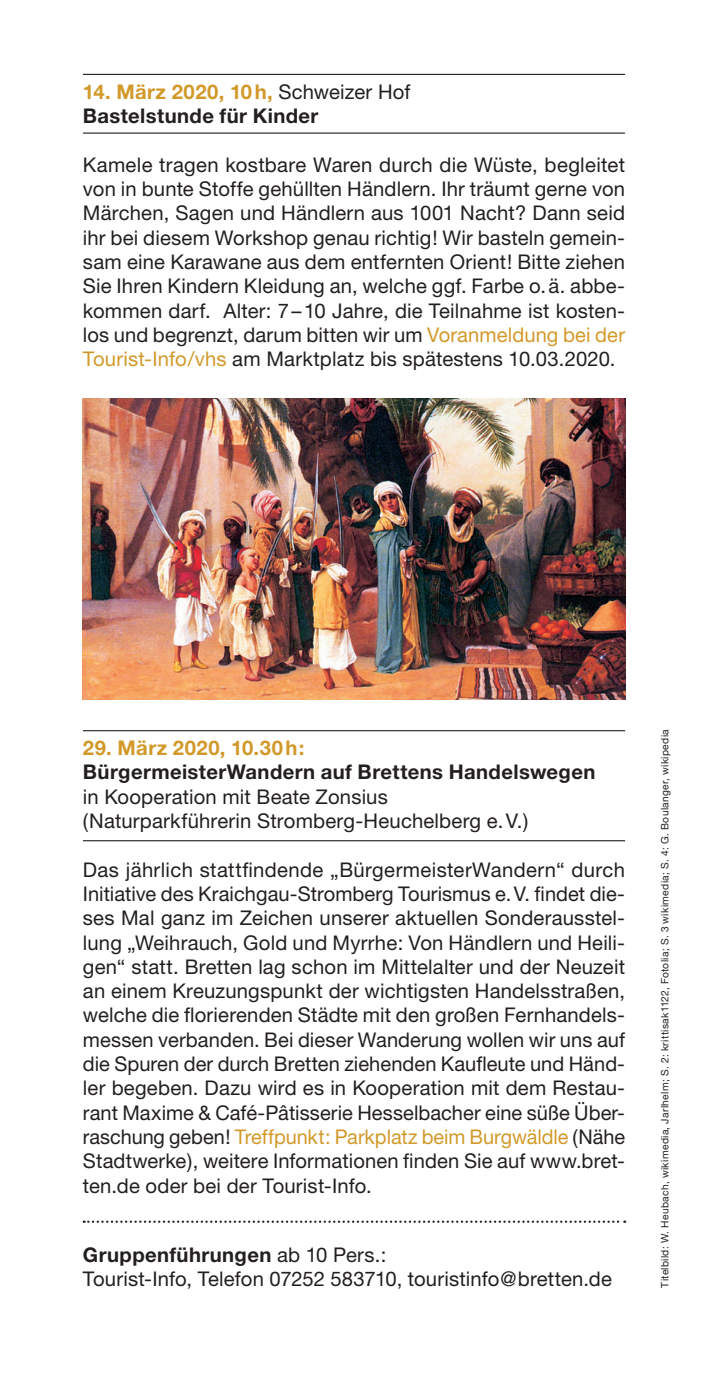
<style>
.page{position:relative;width:708px;height:1378px;background:#fff}
.page>*{position:absolute;margin:0;border:0;box-sizing:border-box;transform-origin:0 0}
.t1{font:20.25px/24.3px "Helvetica Neue CE";letter-spacing:.01em;color:#231f20;text-align:justify}
.t2{font:700 20.25px/24.3px "Helvetica Neue CE";letter-spacing:.02em;color:#231f20}
.t3{font:700 20.25px "Helvetica Neue CE";letter-spacing:.03em;color:#d2992a}
.t4{font:10.35px "Helvetica Neue";letter-spacing:.03em;color:#231f20}
.s1{color:#d2992a}
.s2{font-weight:400}
.s3{font-weight:700}
</style>
<div class="page">
<img style="left:83px;top:398px;width:542px;height:301px">
<svg style="left:84px;top:1220px;width:541px;height:3px"></svg>
<hr style="left:83px;top:74px;width:542px;height:1px;background:#231f20">
<hr style="left:83px;top:133px;width:542px;height:1px;background:#231f20">
<hr style="left:83px;top:730px;width:542px;height:1px;background:#231f20">
<hr style="left:83px;top:840px;width:542px;height:1px;background:#231f20">
<p class="t2" style="left:83px;top:80px;width:329px"><span class="s1">14. März 2020, 10h,</span> <span class="s2">Schweizer Hof<br></span>Bastelstunde für Kinder</p>
<p class="t1" style="left:83px;top:153px;width:544px">Kamele tragen kostbare Waren durch die Wüste, begleitet von in bunte Stoffe gehüllten Händlern. Ihr träumt gerne von Märchen, Sagen und Händlern aus 1001 Nacht? Dann seid ihr bei diesem Workshop genau richtig! Wir basteln gemein&shy;sam eine Karawane aus dem entfernten Orient! Bitte ziehen Sie Ihren Kindern Kleidung an, welche ggf. Farbe o.ä. abbe&shy;kommen darf. Alter: 7–10 Jahre, die Teilnahme ist kosten&shy;los und begrenzt, darum bitten wir um <span class="s1">Voranmeldung bei der Tourist-Info/vhs</span> am Marktplatz bis spätestens 10.03.2020.</p>
<p class="t3" style="left:83px;top:735px;width:223px">29. März 2020, 10.30h:</p>
<p class="t2" style="left:83px;top:760px;width:514px">BürgermeisterWandern auf Brettens Handelswegen</p>
<p class="t1" style="left:83px;top:784px;width:447px">in Kooperation mit Beate Zonsius (Naturparkführerin Stromberg-Heuchelberg e.V.)</p>
<p class="t1" style="left:83px;top:857px;width:544px">Das jährlich stattfindende „BürgermeisterWandern“ durch Initiative des Kraichgau-Stromberg Tourismus e.V. findet die&shy;ses Mal ganz im Zeichen unserer aktuellen Sonderausstel&shy;lung „Weihrauch, Gold und Myrrhe: Von Händlern und Heili&shy;gen“ statt. Bretten lag schon im Mittelalter und der Neuzeit an einem Kreuzungspunkt der wichtigsten Handelsstraßen, welche die florierenden Städte mit den großen Fernhandels&shy;messen verbanden. Bei dieser Wanderung wollen wir uns auf die Spuren der durch Bretten ziehenden Kaufleute und Händ&shy;ler begeben. Dazu wird es in Kooperation mit dem Restau&shy;rant Maxime &amp; Café-Pâtisserie Hesselbacher eine süße Über&shy;raschung geben! <span class="s1">Treffpunkt: Parkplatz beim Burgwäldle</span> (Nähe Stadtwerke), weitere Informationen finden Sie auf www.bret&shy;ten.de oder bei der Tourist-Info.</p>
<p class="t1" style="left:83px;top:1243px;width:531px"><span class="s3">Gruppenführungen</span> ab 10 Pers.:<br>Tourist-Info, Telefon 07252 583710, touristinfo@bretten.de</p>
<p class="t4" style="left:659px;top:1287px;width:560px;rotate:-90deg">Titelbild: W. Heubach, wikimedia, Jarlhelm; S. 2: krittisak1122, Fotolia; S. 3 wikimedia; S. 4: G. Boulanger, wikipedia</p>
</div>
